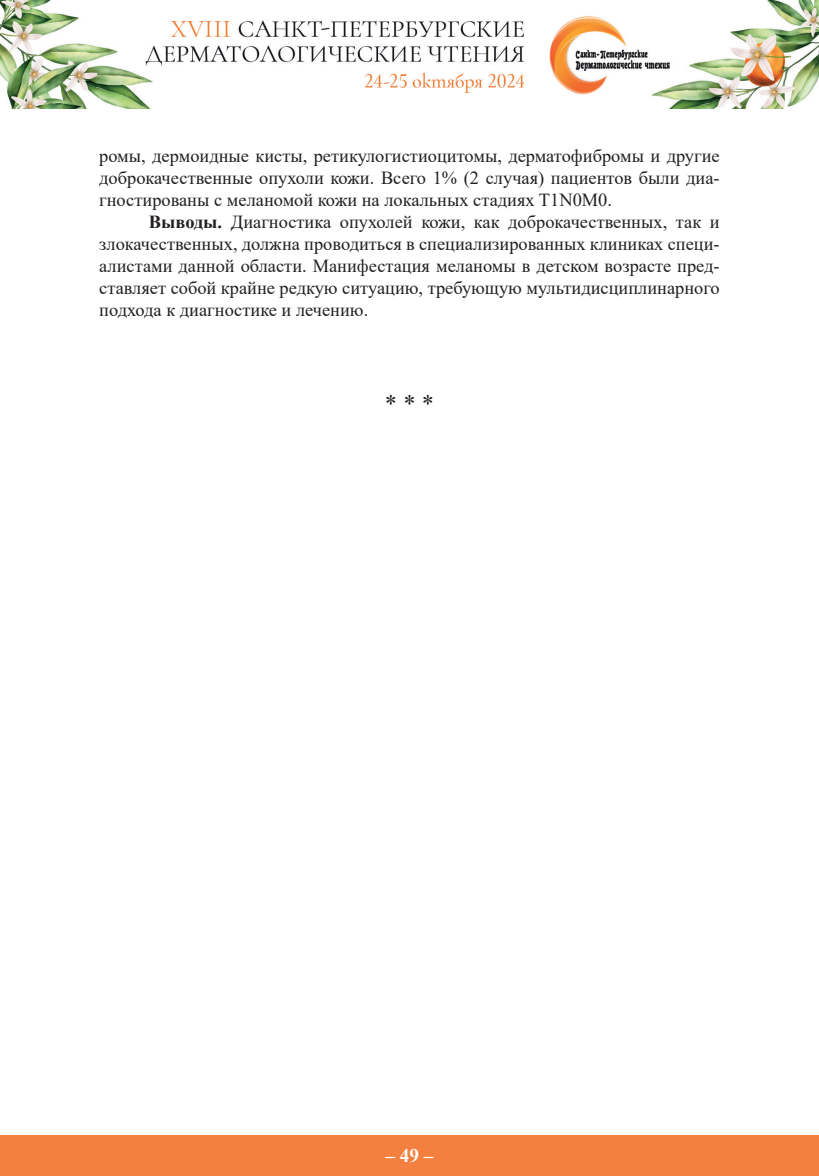
<style>
.page{position:relative;width:819px;height:1176px;background:#fff}
.page>*{position:absolute;margin:0;border:0;box-sizing:border-box;transform-origin:0 0}
.t1{font:24.5px "Times New Roman";color:#231f20}
.t2{font:700 19.25px "Times New Roman";color:#fff}
.t3{font:18.38px/22.1px "Times New Roman";color:#231f20;text-align:justify}
.s1{font-weight:700}
</style>
<div class="page">
<div style="left:0;top:1135px;width:819px;height:41px;background:#f48040"></div>
<img style="left:0;top:0;width:819px;height:108px">
<p class="t3" style="left:99px;top:144px;width:622px">ромы, дермоидные кисты, ретикулогистиоцитомы, дерматофибромы и другие доброкачественные опухоли кожи. Всего 1% (2 случая) пациентов были диа&shy;гностированы с меланомой кожи на локальных стадиях T1N0M0.</p>
<p class="t3" style="left:99px;top:210px;width:622px;text-indent:50px"><span class="s1">Выводы.</span> Диагностика опухолей кожи, как доброкачественных, так и злокачественных, должна проводиться в специализированных клиниках специ&shy;алистами данной области. Манифестация меланомы в детском возрасте пред&shy;ставляет собой крайне редкую ситуацию, требующую мультидисциплинарного подхода к диагностике и лечению.</p>
<h1 class="t1" style="left:385px;top:386px;width:50px">* * *</h1>
<p class="t2" style="left:385px;top:1142px;width:50px">– 49 –</p>
</div>
